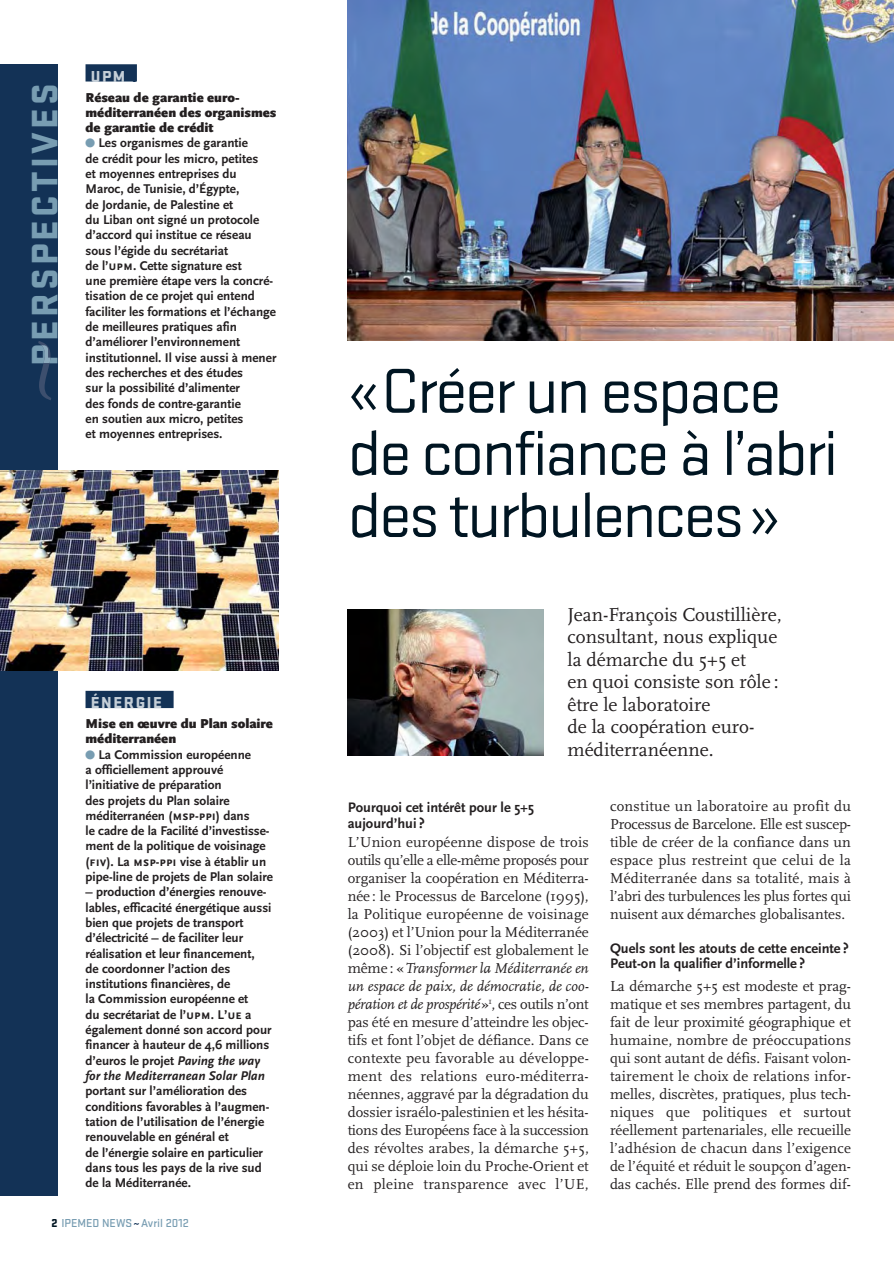
<style>
.page{position:relative;width:894px;height:1264px;background:#fff}
.page>*{position:absolute;margin:0;border:0;box-sizing:border-box;transform-origin:0 0}
.t1{font:66px/62.1px "Stratum No 1";letter-spacing:-.035em;color:#001522}
.t2{font:900 38.25px "Stratum No 1";letter-spacing:.085em;color:#789db2}
.t3{font:19.5px/22.5px "Scala";color:#231f20}
.t4{font:900 16.5px "Stratum No 1";letter-spacing:.1em;color:#c5cfd8}
.t5{font:15px/18px "Scala";color:#231f20;text-align:justify}
.t6{font:700 14.4px/15.9px "Scala Sans";color:#231f20}
.t7{font:900 13.5px/15.3px "Scala Sans";color:#231f20}
.t8{font:700 13.2px/15.3px "Scala Sans";color:#231f20}
.t9{font:500 12px "Stratum No 1";color:#789db2}
.s1{color:#133256}
.s2{font-family:"Scala Sans Caps"}
.s3{font-style:italic}
.s4{font-weight:900;color:#001522}
</style>
<div class="page">
<img style="left:348px;top:0;width:546px;height:341px">
<div style="left:86px;top:64px;width:51px;height:18px;background:#133256"></div>
<div style="left:86px;top:691px;width:88px;height:17px;background:#133256"></div>
<div style="left:0;top:64px;width:57px;height:1132px;background:#133256"></div>
<svg style="left:38px;top:341px;width:13px;height:59px"></svg>
<img style="left:348px;top:610px;width:195px;height:145px">
<img style="left:0;top:471px;width:278px;height:199px">
<h2 class="t2" style="left:22px;top:366px;width:284px;rotate:-90deg">PERSPECTIVES</h2>
<p class="t4" style="left:91px;top:66px;width:48px">UPM <span class="s1">.</span></p>
<p class="t7" style="left:86px;top:91px;width:192px">Réseau de garantie euro&shy;méditerranéen des orga nismes de garantie de crédit</p>
<p class="t8" style="left:86px;top:136px;width:192px;text-indent:13px">Les organismes de garantie<br>de crédit pour les micro, petites<br>et moyennes entreprises du<br>Maroc, de Tunisie, d’Égypte,<br>de Jordanie, de Palestine et<br>du Liban ont signé un protocole d’accord qui institue ce réseau sous l’égide du secrétariat<br>de l’<span class="s2">upm</span>. Cette signature est<br>une première étape vers la concré - tisa tion de ce projet qui entend faciliter les formations et l’échange de meilleures pratiques afin d’améliorer l’environnement institutionnel. Il vise aussi à mener des recherches et des études<br>sur la possibilité d’alimenter<br>des fonds de contre-ga rantie<br>en soutien aux micro, petites<br>et moyennes entreprises.</p>
<p class="t4" style="left:91px;top:693px;width:84px">ÉNERGIE <span class="s1">.</span></p>
<p class="t7" style="left:86px;top:717px;width:189px">Mise en œuvre du Plan solaire méditerranéen</p>
<p class="t8" style="left:86px;top:748px;width:189px;text-indent:13px">La Commission européenne<br>a officiellement approuvé l’initiative de préparation<br>des projets du Plan solaire méditerranéen (<span class="s2">msp-ppi</span>) dans<br>le cadre de la Facilité d’inves tisse - ment de la politique de voisinage (<span class="s2">fiv</span>). La <span class="s2">msp-ppi</span> vise à établir un pipe-line de projets de Plan solaire</p>
<p class="t8" style="left:86px;top:885px;width:188px">– production d’énergies renouve - lables, efficacité énergétique aussi bien que projets de transport d’électricité – de faciliter leur réalisation et leur financement,<br>de coordonner l’action des institutions financières, de<br>la Commission européenne et<br>du secrétariat de l’<span class="s2">upm</span>. L’<span class="s2">ue</span> a également donné son accord pour financer à hauteur de 4,6 millions d’euros le projet <span class="s3">Paving the way for the Mediterranean Solar Plan</span></p>
<p class="t8" style="left:86px;top:1084px;width:185px">portant sur l’amélioration des conditions favorables à l’augmen - tation de l’utilisation de l’énergie renouvelable en général et<br>de l’énergie solaire en particulier dans tous les pays de la rive sud de la Méditerranée.</p>
<p class="t9" style="left:52px;top:1216px;width:139px"><span class="s4">2</span> IPEMED NEWS<span class="s1">~</span>Avril 2012</p>
<h1 class="t1" style="left:348px;top:366px;width:492px">«Créer un espace de confiance à l’abri des turbulences»</h1>
<h3 class="t3" style="left:567px;top:604px;width:216px">Jean-François Coustillière, consultant, nous explique la démarche du 5+5 et<br>en quoi consiste son rôle : être le laboratoire<br>de la coopération euro&shy;méditerranéenne.</h3>
<p class="t6" style="left:348px;top:800px;width:188px">Pourquoi cet intérêt pour le 5+5 aujourd’hui ?</p>
<p class="t5" style="left:348px;top:833px;width:242px">L’Union européenne dispose de trois outils qu’elle a elle-même proposés pour organiser la coopération en Méditerra&shy;née : le Processus de Barcelone (1995), la Politique européenne de voisinage (2003) et l’Union pour la Méditerranée (2008). Si l’objectif est globalement le même : «<span class="s3">Transformer la Méditerranée en un espace de paix, de démocratie, de coo&shy;pération et de prospérité</span>»<sup>1</sup>, ces outils n’ont pas été en mesure d’atteindre les objec&shy;tifs et font l’objet de défiance. Dans ce contexte peu favorable au développe&shy;ment des relations euro-méditerra&shy;néennes, aggravé par la dégradation du dossier israélo-palestinien et les hésita&shy;tions des Européens face à la succession des révoltes arabes, la démarche 5+5, qui se déploie loin du Proche-Orient et en pleine transparence avec l’UE,</p>
<p class="t5" style="left:610px;top:797px;width:242px">constitue un laboratoire au profit du Processus de Barcelone. Elle est suscep&shy;tible de créer de la confiance dans un espace plus restreint que celui de la Méditerranée dans sa totalité, mais à l’abri des turbulences les plus fortes qui nuisent aux démarches globalisantes.</p>
<p class="t6" style="left:610px;top:941px;width:240px">Quels sont les atouts de cette enceinte ?<br>Peut-on la qualifier d’informelle ?</p>
<p class="t5" style="left:610px;top:977px;width:243px">La démarche 5+5 est modeste et prag&shy;matique et ses membres partagent, du fait de leur proximité géographique et humaine, nombre de préoccupations qui sont autant de défis. Faisant volon&shy;tairement le choix de relations infor&shy;melles, discrètes, pratiques, plus tech&shy;niques que politiques et surtout réellement partenariales, elle recueille l’adhésion de chacun dans l’exigence de l’équité et réduit le soupçon d’agen&shy;das cachés. Elle prend des formes dif-</p>
</div>
